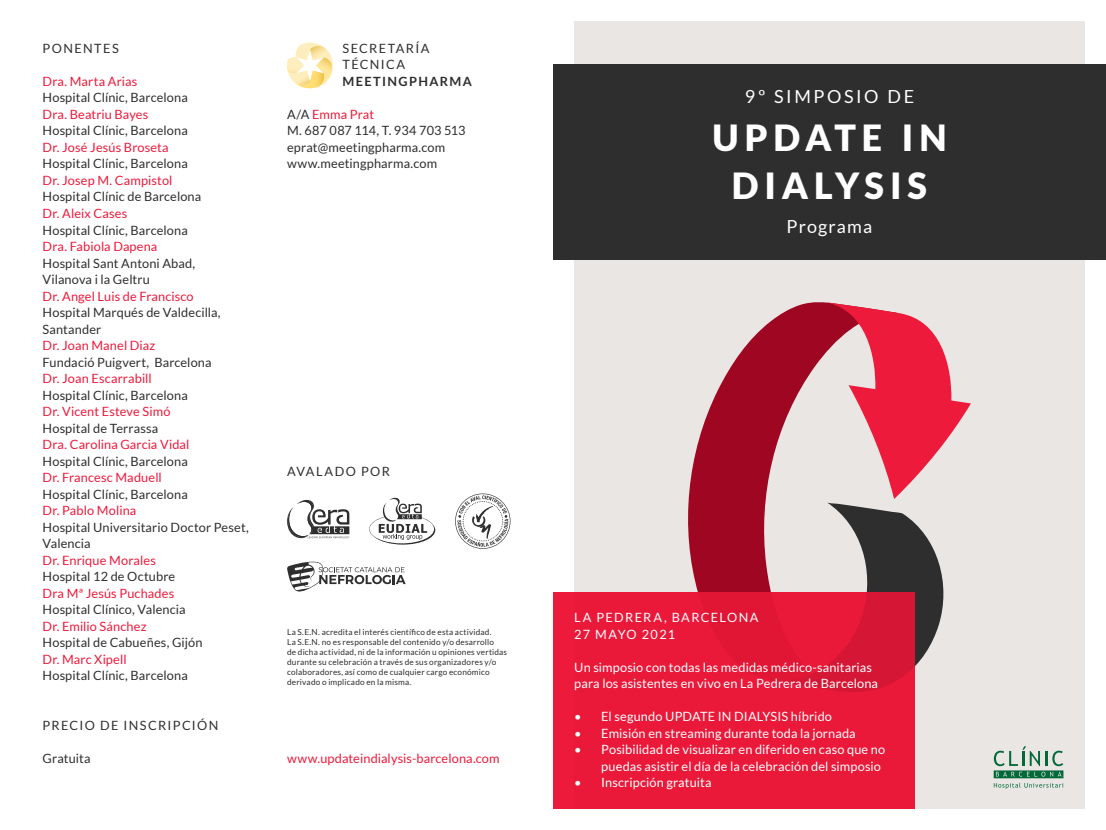
<style>
.page{position:relative;width:1106px;height:830px;background:#fff}
.page>*{position:absolute;margin:0;border:0;box-sizing:border-box;transform-origin:0 0}
.t1{font:900 36px/48px "Lato";letter-spacing:.16em;color:#fff;text-align:center}
.t2{font:18px "Lato";letter-spacing:.14em;color:#fff}
.t3{font:18px "Lato";letter-spacing:.06em;color:#fff}
.t4{font:12.75px/16.5px "Lato";letter-spacing:.01em;color:#2e2e2f}
.t5{font:12.75px "Lato";letter-spacing:.01em;color:#ed1a3b}
.t6{font:12.75px/16.5px "Lato";letter-spacing:.01em;color:#fff}
.t7{font:12.75px/16.5px "Lato";letter-spacing:.105em;color:#2e2e2f}
.t8{font:12.75px/16.5px "Lato";letter-spacing:.105em;color:#fff}
.t9{font:12.75px "Lato";letter-spacing:.115em;color:#2e2e2f}
.t10{font:700 12.75px "Lato";letter-spacing:.11em;color:#2e2e2f}
.t11{font:8.25px/9.9px "Lato";letter-spacing:.02em;color:#2e2e2f}
.s1{color:#ed1a3b}
</style>
<div class="page">
<div style="left:574px;top:21px;width:510px;height:787px;background:#eae6e4"></div>
<svg style="left:688px;top:326px;width:77px;height:265px;fill:#9e0621"></svg>
<svg style="left:765px;top:302px;width:206px;height:391px"></svg>
<svg style="left:993px;top:746px;width:70px;height:42px"></svg>
<div style="left:553px;top:64px;width:553px;height:195px;background:#2e2e2f"></div>
<div style="left:553px;top:591px;width:361px;height:217px;background:#ed1a3b"></div>
<svg style="left:287px;top:43px;width:46px;height:45px"></svg>
<img style="left:295px;top:82px;width:15px;height:3px">
<svg style="left:455px;top:493px;width:55px;height:55px"></svg>
<svg style="left:287px;top:499px;width:62px;height:40px"></svg>
<svg style="left:369px;top:497px;width:66px;height:47px"></svg>
<svg style="left:287px;top:561px;width:118px;height:31px"></svg>
<p class="t9" style="left:43px;top:41px;width:78px">PONENTES</p>
<p class="t5" style="left:43px;top:74px;width:96px">Dra. Marta Arias</p>
<p class="t4" style="left:43px;top:89px;width:147px">Hospital Clínic, Barcelona</p>
<p class="t5" style="left:43px;top:107px;width:107px">Dra. Beatriu Bayes</p>
<p class="t4" style="left:43px;top:122px;width:147px">Hospital Clínic, Barcelona</p>
<p class="t5" style="left:43px;top:140px;width:128px">Dr. José Jesús Broseta</p>
<p class="t4" style="left:43px;top:155px;width:147px">Hospital Clínic, Barcelona</p>
<p class="t5" style="left:43px;top:173px;width:131px">Dr. Josep M. Campistol</p>
<p class="t4" style="left:43px;top:188px;width:160px">Hospital Clínic de Barcelona</p>
<p class="t5" style="left:43px;top:206px;width:86px">Dr. Aleix Cases</p>
<p class="t4" style="left:43px;top:221px;width:147px">Hospital Clínic, Barcelona</p>
<p class="t5" style="left:43px;top:239px;width:116px">Dra. Fabiola Dapena</p>
<p class="t4" style="left:43px;top:254px;width:154px">Hospital Sant Antoni Abad,<br>Vilanova i la Geltru</p>
<p class="t5" style="left:43px;top:289px;width:153px">Dr. Angel Luis de Francisco</p>
<p class="t4" style="left:43px;top:304px;width:180px">Hospital Marqués de Valdecilla,<br>Santander</p>
<p class="t5" style="left:43px;top:338px;width:114px">Dr. Joan Manel Diaz</p>
<p class="t4" style="left:43px;top:353px;width:171px">Fundació Puigvert, Barcelona</p>
<p class="t5" style="left:43px;top:371px;width:111px">Dr. Joan Escarrabill</p>
<p class="t4" style="left:43px;top:386px;width:147px">Hospital Clínic, Barcelona</p>
<p class="t5" style="left:43px;top:404px;width:129px">Dr. Vicent Esteve Simó</p>
<p class="t4" style="left:43px;top:419px;width:117px">Hospital de Terrassa</p>
<p class="t5" style="left:43px;top:437px;width:148px">Dra. Carolina Garcia Vidal</p>
<p class="t4" style="left:43px;top:452px;width:147px">Hospital Clínic, Barcelona</p>
<p class="t5" style="left:43px;top:470px;width:121px">Dr. Francesc Maduell</p>
<p class="t4" style="left:43px;top:485px;width:147px">Hospital Clínic, Barcelona</p>
<p class="t5" style="left:43px;top:503px;width:95px">Dr. Pablo Molina</p>
<p class="t4" style="left:43px;top:518px;width:208px">Hospital Universitario Doctor Peset,<br>Valencia</p>
<p class="t5" style="left:43px;top:553px;width:115px">Dr. Enrique Morales</p>
<p class="t4" style="left:43px;top:568px;width:134px">Hospital 12 de Octubre</p>
<p class="t5" style="left:43px;top:586px;width:133px">Dra Mª Jesús Puchades</p>
<p class="t4" style="left:43px;top:601px;width:145px">Hospital Clínico, Valencia</p>
<p class="t5" style="left:43px;top:619px;width:106px">Dr. Emilio Sánchez</p>
<p class="t4" style="left:43px;top:634px;width:161px">Hospital de Cabueñes, Gijón</p>
<p class="t5" style="left:43px;top:652px;width:86px">Dr. Marc Xipell</p>
<p class="t4" style="left:43px;top:667px;width:147px">Hospital Clínic, Barcelona</p>
<p class="t7" style="left:43px;top:716px;width:177px">PRECIO DE INSCRIPCIÓN</p>
<p class="t4" style="left:43px;top:749px;width:50px">Gratuita</p>
<p class="t7" style="left:342px;top:40px;width:88px">SECRETARÍA<br>TÉCNICA</p>
<p class="t10" style="left:342px;top:74px;width:131px">MEETINGPHARMA</p>
<p class="t4" style="left:287px;top:106px;width:180px">A/A <span class="s1">Emma Prat<br></span>M. 687 087 114, T. 934 703 513 eprat@meetingpharma.com www.meetingpharma.com</p>
<p class="t9" style="left:287px;top:464px;width:104px">AVALADO POR</p>
<p class="t11" style="left:287px;top:626px;width:222px">La S.E.N. acredita el interés científico de esta actividad.<br>La S.E.N. no es responsable del contenido y/o desarrollo<br>de dicha actividad, ni de la información u opiniones vertidas durante su celebración a través de sus organizadores y/o colaboradores, así como de cualquier cargo económico derivado o implicado en la misma.</p>
<p class="t5" style="left:287px;top:751px;width:214px">www.updateindialysis-barcelona.com</p>
<h2 class="t2" style="left:744px;top:86px;width:171px">9º SIMPOSIO DE</h2>
<h1 class="t1" style="left:712px;top:112px;width:236px">UPDATE IN<br>DIALYSIS</h1>
<h2 class="t3" style="left:786px;top:216px;width:87px">Programa</h2>
<p class="t8" style="left:574px;top:609px;width:186px">LA PEDRERA, BARCELONA<br>27 MAYO 2021</p>
<p class="t6" style="left:574px;top:658px;width:305px">Un simposio con todas las medidas médico-sanitarias para los asistentes en vivo en La Pedrera de Barcelona</p>
<p class="t6" style="left:574px;top:708px;width:259px">• El segundo UPDATE IN DIALYSIS híbrido</p>
<p class="t6" style="left:574px;top:724px;width:283px">• Emisión en streaming durante toda la jornada</p>
<p class="t6" style="left:601px;top:741px;width:285px;text-indent:-27px">• Posibilidad de visualizar en diferido en caso que no puedas asistir el día de la celebración del simposio</p>
<p class="t6" style="left:574px;top:774px;width:139px">• Inscripción gratuita</p>
</div>
